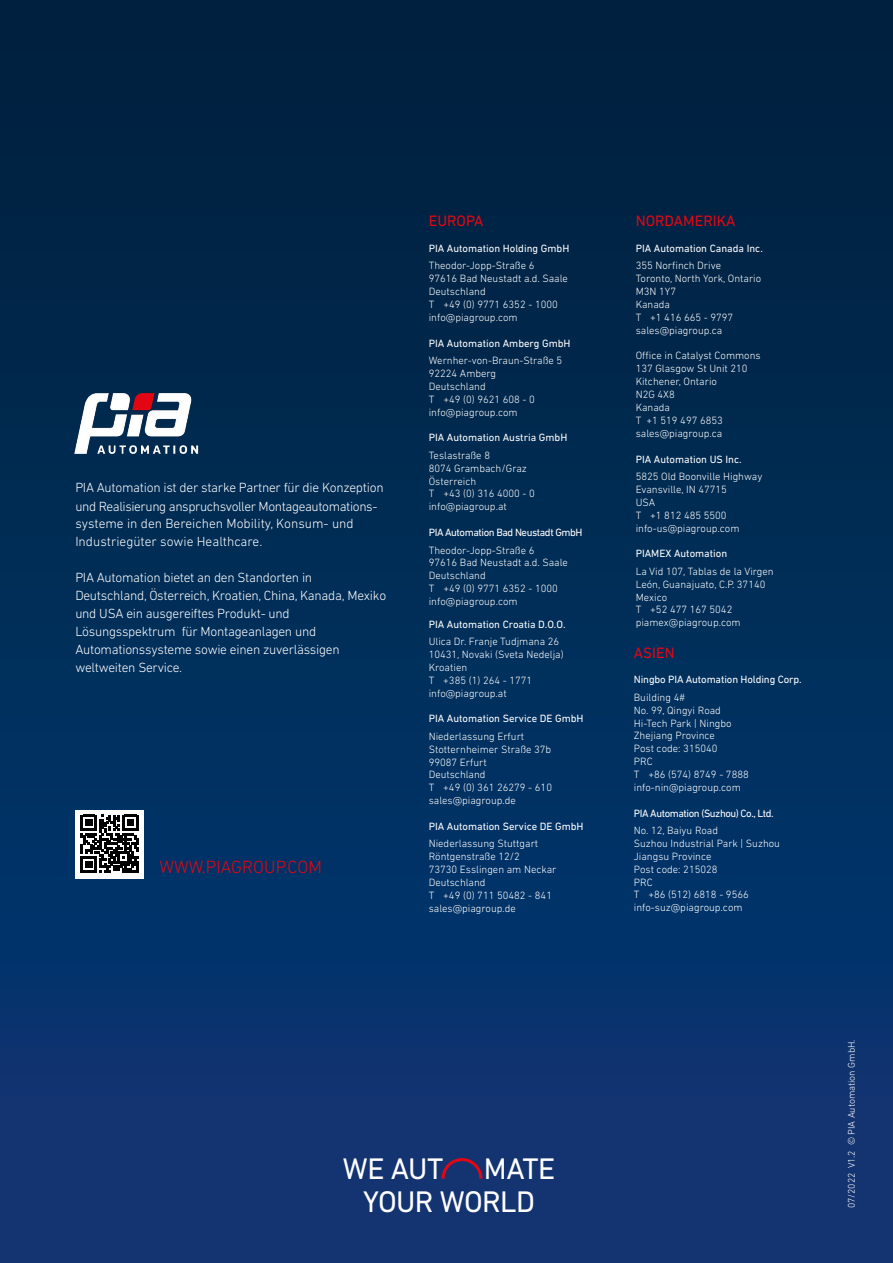
<style>
.page{position:relative;width:893px;height:1263px;background:#fff}
.page>*{position:absolute;margin:0;border:0;box-sizing:border-box;transform-origin:0 0}
.t1{font:30.3px/33px "DIN Next LT Pro";letter-spacing:-.02em;color:#fff}
.t2{font:300 18px "DIN Next LT Pro";color:#e30613}
.t3{font:15.3px "DIN Next LT Pro";color:#e30613}
.t4{font:300 13.5px/18px "DIN Next LT Pro";letter-spacing:-.02em;color:#fff}
.t5{font:300 10.8px/12.9px "DIN Next LT Pro";color:#fff}
.t6{font:10.8px "DIN Next LT Pro";color:#fff}
.t7{font:10.8px "DIN Next LT Pro";letter-spacing:-.04em;color:#fff}
.t8{font:300 9.9px "DIN Next LT Pro";color:#fff}
</style>
<div class="page">
<div style="left:0;top:0;width:893px;height:1263px;background:linear-gradient(to bottom,#00213b,#0c3877)"></div>
<svg style="left:440px;top:1156px;width:44px;height:26px"></svg>
<div style="left:75px;top:810px;width:69px;height:68px;background:#fff"></div>
<svg style="left:81px;top:815px;width:58px;height:57px"></svg>
<img style="left:74px;top:392px;width:125px;height:62px">
<p class="t4" style="left:75px;top:478px;width:310px">PIA Automation ist der starke Partner für die Konzeption und Realisierung anspruchsvoller Montageautomations&shy;systeme in den Bereichen Mobility, Konsum- und Industriegüter sowie Healthcare.</p>
<p class="t4" style="left:75px;top:568px;width:312px">PIA Automation bietet an den Standorten in Deutschland, Österreich, Kroatien, China, Kanada, Mexiko und USA ein ausgereiftes Produkt- und Lösungsspektrum für Montageanlagen und Automationssysteme sowie einen zuverlässigen weltweiten Service.</p>
<h2 class="t2" style="left:159px;top:857px;width:164px">WWW.PIAGROUP.COM</h2>
<h3 class="t3" style="left:429px;top:212px;width:56px">EUROPA</h3>
<p class="t6" style="left:429px;top:242px;width:142px">PIA Automation Holding GmbH</p>
<p class="t5" style="left:429px;top:259px;width:141px">Theodor-Jopp-Straße 6<br>97616 Bad Neustadt a.d. Saale<br>Deutschland<br>T +49 (0) 9771 6352 - 1000 info@piagroup.com</p>
<p class="t6" style="left:429px;top:337px;width:143px">PIA Automation Amberg GmbH</p>
<p class="t5" style="left:429px;top:354px;width:135px">Wernher-von-Braun-Straße 5<br>92224 Amberg<br>Deutschland<br>T +49 (0) 9621 608 - 0 info@piagroup.com</p>
<p class="t6" style="left:429px;top:431px;width:140px">PIA Automation Austria GmbH</p>
<p class="t5" style="left:429px;top:448px;width:108px">Teslastraße 8<br>8074 Grambach/Graz<br>Österreich<br>T +43 (0) 316 4000 - 0 info@piagroup.at</p>
<p class="t7" style="left:429px;top:526px;width:155px">PIA Automation Bad Neustadt GmbH</p>
<p class="t5" style="left:429px;top:543px;width:141px">Theodor-Jopp-Straße 6<br>97616 Bad Neustadt a.d. Saale<br>Deutschland<br>T +49 (0) 9771 6352 - 1000 info@piagroup.com</p>
<p class="t6" style="left:429px;top:618px;width:138px">PIA Automation Croatia D.O.O.</p>
<p class="t5" style="left:429px;top:635px;width:136px">Ulica Dr. Franje Tudjmana 26<br>10431, Novaki (Sveta Nedelja)<br>Kroatien<br>T +385 (1) 264 - 1771 info@piagroup.at</p>
<p class="t6" style="left:429px;top:712px;width:156px">PIA Automation Service DE GmbH</p>
<p class="t5" style="left:429px;top:729px;width:125px">Niederlassung Erfurt<br>Stotternheimer Straße 37b<br>99087 Erfurt<br>Deutschland<br>T +49 (0) 361 26279 - 610 sales@piagroup.de</p>
<p class="t6" style="left:429px;top:820px;width:156px">PIA Automation Service DE GmbH</p>
<p class="t5" style="left:429px;top:837px;width:129px">Niederlassung Stuttgart<br>Röntgenstraße 12/2<br>73730 Esslingen am Neckar<br>Deutschland<br>T +49 (0) 711 50482 - 841 sales@piagroup.de</p>
<h1 class="t1" style="left:343px;top:1151px;width:102px">WE AUT</h1>
<h1 class="t1" style="left:363px;top:1151px;width:194px;text-indent:121px">MATE<br>YOUR WORLD</h1>
<h3 class="t3" style="left:636px;top:212px;width:101px">NORDAMERIKA</h3>
<p class="t6" style="left:636px;top:242px;width:129px">PIA Automation Canada Inc.</p>
<p class="t5" style="left:636px;top:259px;width:127px">355 Norfinch Drive<br>Toronto, North York, Ontario<br>M3N 1Y7<br>Kanada<br>T +1 416 665 - 9797 sales@piagroup.ca</p>
<p class="t5" style="left:636px;top:349px;width:127px">Office in Catalyst Commons<br>137 Glasgow St Unit 210<br>Kitchener, Ontario<br>N2G 4X8<br>Kanada<br>T +1 519 497 6853 sales@piagroup.ca</p>
<p class="t6" style="left:636px;top:453px;width:107px">PIA Automation US Inc.</p>
<p class="t5" style="left:636px;top:470px;width:128px">5825 Old Boonville Highway<br>Evansville, IN 47715<br>USA<br>T +1 812 485 5500 info-us@piagroup.com</p>
<p class="t6" style="left:636px;top:547px;width:93px">PIAMEX Automation</p>
<p class="t5" style="left:636px;top:564px;width:140px">La Vid 107, Tablas de la Virgen<br>León, Guanajuato, C.P. 37140<br>Mexico<br>T +52 477 167 5042 piamex@piagroup.com</p>
<h3 class="t3" style="left:634px;top:643px;width:42px">ASIEN</h3>
<p class="t6" style="left:634px;top:673px;width:169px">Ningbo PIA Automation Holding Corp.</p>
<p class="t5" style="left:634px;top:690px;width:116px">Building 4#<br>No. 99, Qingyi Road<br>Hi-Tech Park | Ningbo<br>Zhejiang Province<br>Post code: 315040<br>PRC<br>T +86 (574) 8749 - 7888 info-nin@piagroup.com</p>
<p class="t7" style="left:634px;top:807px;width:141px">PIA Automation (Suzhou) Co., Ltd.</p>
<p class="t5" style="left:634px;top:824px;width:148px">No. 12, Baiyu Road<br>Suzhou Industrial Park | Suzhou<br>Jiangsu Province<br>Post code: 215028<br>PRC<br>T +86 (512) 6818 - 9566 info-suz@piagroup.com</p>
<p class="t8" style="left:846px;top:1208px;width:170px;rotate:-90deg">07/2022 V1.2 © PIA Automation GmbH.</p>
</div>
